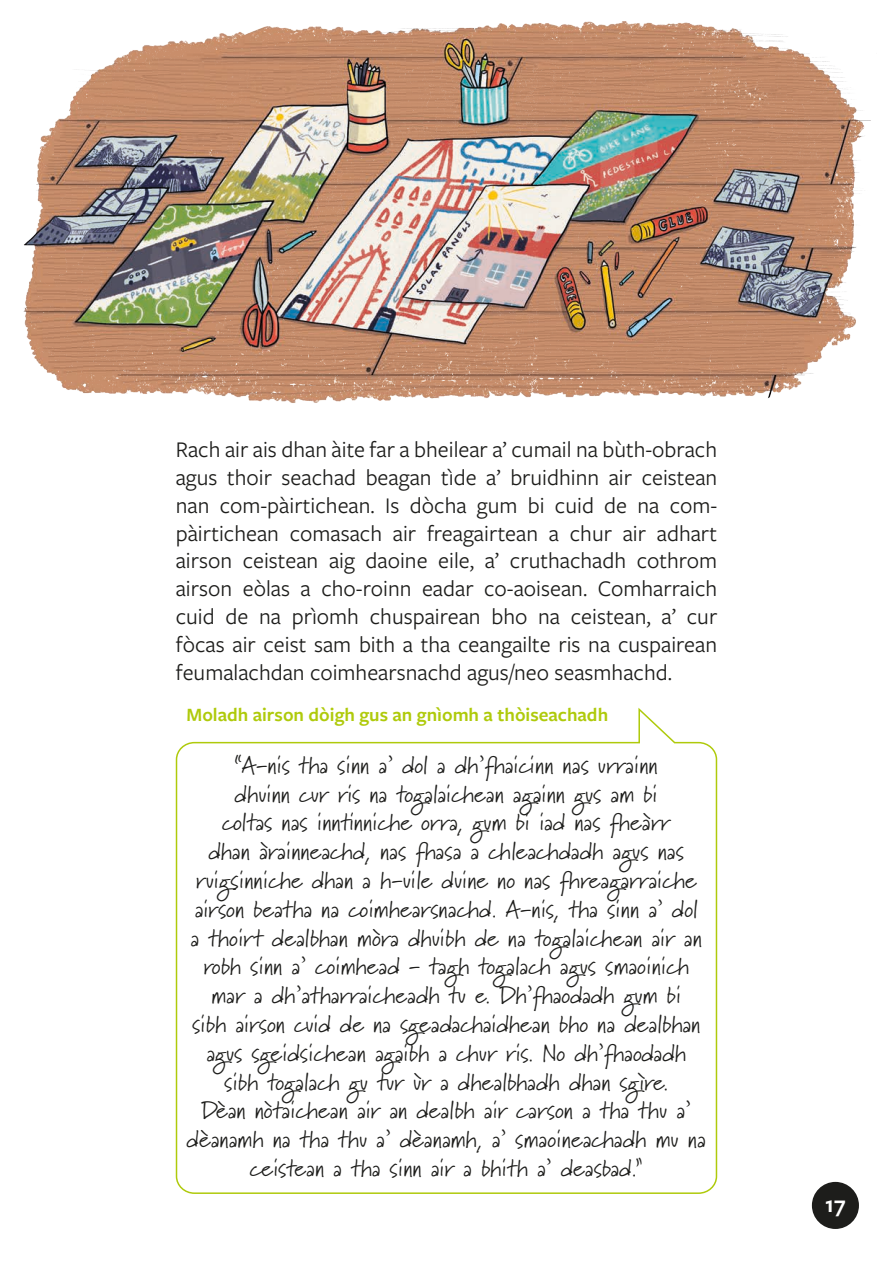
<style>
.page{position:relative;width:893px;height:1263px;background:#fff}
.page>*{position:absolute;margin:0;border:0;box-sizing:border-box;transform-origin:0 0}
.t1{font:24px/28.8px "Marydale";color:#1d1d1b;text-align:center}
.t2{font:600 24px "Freight Sans Pro";color:#fff}
.t3{font:23.25px/27.9px "Freight Sans Pro";color:#1d1d1b;text-align:justify}
.t4{font:600 19.5px "Freight Sans Pro";color:#afca0b}
</style>
<div class="page">
<svg style="left:175px;top:707px;width:543px;height:487px"></svg>
<div style="left:812px;top:1182px;width:47px;height:47px;background:#1d1d1b;border-radius:50%"></div>
<img style="left:23px;top:21px;width:848px;height:382px">
<p class="t3" style="left:176px;top:434px;width:543px">Rach air ais dhan àite far a bheilear a’ cumail na bùth-obrach agus thoir seachad beagan tìde a’ bruidhinn air ceistean nan com-pàirtichean. Is dòcha gum bi cuid de na com&shy;pàirtichean comasach air freagairtean a chur air adhart airson ceistean aig daoine eile, a’ cruthachadh cothrom airson eòlas a cho-roinn eadar co-aoisean. Comharraich cuid de na prìomh chuspairean bho na ceistean, a’ cur fòcas air ceist sam bith a tha ceangailte ris na cuspairean feumalachdan coimhearsnachd agus/neo seasmhachd.</p>
<p class="t4" style="left:187px;top:702px;width:423px">Moladh airson dòigh gus an gnìomh a thòiseachadh</p>
<p class="t1" style="left:187px;top:750px;width:521px">“A-nis tha sinn a’ dol a dh’fhaicinn nas urrainn<br>dhuinn cur ris na togalaichean againn gus am bi<br>coltas nas inntinniche orra, gum bi iad nas fheàrr<br>dhan àrainneachd, nas fhasa a chleachdadh agus nas ruigsinniche dhan a h-uile duine no nas fhreagarraiche airson beatha na coimhearsnachd. A-nis, tha sinn a’ dol<br>a thoirt dealbhan mòra dhuibh de na togalaichean air an robh sinn a’ coimhead - tagh togalach agus smaoinich mar a dh’atharraicheadh tu e. Dh’fhaodadh gum bi<br>sibh airson cuid de na sgeadachaidhean bho na dealbhan agus sgeidsichean agaibh a chur ris. No dh’fhaodadh sibh togalach gu tur ùr a dhealbhadh dhan sgìre.<br>Dèan nòtaichean air an dealbh air carson a tha thu a’ dèanamh na tha thu a’ dèanamh, a’ smaoineachadh mu na ceistean a tha sinn air a bhith a’ deasbad.”</p>
<p class="t2" style="left:825px;top:1187px;width:22px">17</p>
</div>
